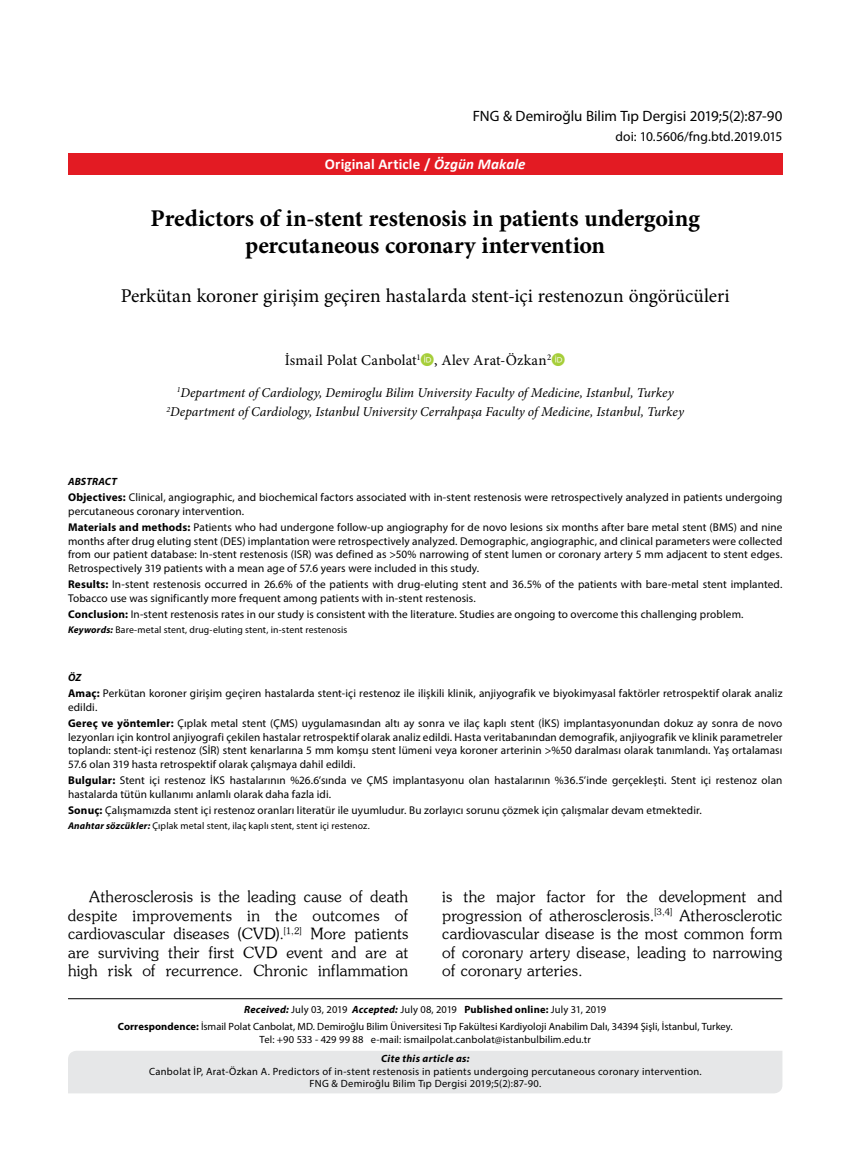
<style>
.page{position:relative;width:859px;height:1170px;background:#fff}
.page>*{position:absolute;margin:0;border:0;box-sizing:border-box;transform-origin:0 0}
.t1{font:700 24px/27px "Minion Pro";letter-spacing:-.01em;color:#000;text-align:center}
.t2{font:19.5px "Minion Pro";letter-spacing:-.005em;color:#000}
.t3{font:15.45px/18.6px "Souvenir Turk";letter-spacing:.015em;color:#000;text-align:justify}
.t4{font:15px "Myriad Pro";letter-spacing:-.005em;color:#000}
.t5{font:15px "Minion Pro";letter-spacing:.005em;color:#000}
.t6{font:700 15px "Calibri";letter-spacing:.005em;color:#fff}
.t7{font:italic 13.5px/19.5px "Minion Pro";color:#000;text-align:center}
.t8{font:13.5px "Myriad Pro";letter-spacing:-.005em;color:#000}
.t9{font:11.25px/13.5px "Myriad Pro";letter-spacing:.01em;color:#000}
.t10{font:10.5px/16.8px "Myriad Pro";letter-spacing:.01em;color:#000;text-align:center}
.t11{font:italic 700 10.5px "Myriad Pro";letter-spacing:.03em;color:#000}
.t12{font:9.75px "Myriad Pro";letter-spacing:.015em;color:#000}
.s1{font-style:italic}
.s2{font-weight:700}
.s3{font-weight:700;font-style:italic}
</style>
<div class="page">
<div style="left:68px;top:153px;width:714px;height:21px;background:#e31b23"></div>
<hr style="left:68px;top:998px;width:714px;height:1px;background:#000">
<div style="left:68px;top:1051px;width:714px;height:42px;background:#e6e7e8"></div>
<h3 class="t4" style="left:473px;top:106px;width:311px">FNG &amp; Demiroğlu Bilim Tıp Dergisi 2019;5(2):87-90</h3>
<h3 class="t6" style="left:325px;top:153px;width:202px">Original Article / <span class="s1">Özgün Makale</span></h3>
<p class="t8" style="left:615px;top:128px;width:168px">doi: 10.5606/fng.btd.2019.015</p>
<h1 class="t1" style="left:150px;top:204px;width:551px">Predictors of in-stent restenosis in patients undergoing percutaneous coronary intervention</h1>
<h2 class="t2" style="left:121px;top:283px;width:610px">Perkütan koroner girişim geçiren hastalarda stent-içi restenozun öngörücüleri</h2>
<h3 class="t5" style="left:285px;top:350px;width:268px">İsmail Polat Canbolat<sup>1</sup> , Alev Arat-Özkan<sup>2</sup></h3>
<p class="t7" style="left:166px;top:383px;width:519px"><sup>1</sup>Department of Cardiology, Demiroglu Bilim University Faculty of Medicine, Istanbul, Turkey<br><sup>2</sup>Department of Cardiology, Istanbul University Cerrahpaşa Faculty of Medicine, Istanbul, Turkey</p>
<p class="t11" style="left:68px;top:474px;width:50px">ABSTRACT</p>
<p class="t9" style="left:68px;top:490px;width:716px"><span class="s2">Objectives:</span> Clinical, angiographic, and biochemical factors associated with in-stent restenosis were retrospectively analyzed in patients undergoing percutaneous coronary intervention.</p>
<p class="t9" style="left:68px;top:520px;width:716px;text-align:justify"><span class="s2">Materials and methods:</span> Patients who had undergone follow-up angiography for de novo lesions six months after bare metal stent (BMS) and nine months after drug eluting stent (DES) implantation were retrospectively analyzed. Demographic, angiographic, and clinical parameters were collected from our patient database: In-stent restenosis (ISR) was defined as &gt;50% narrowing of stent lumen or coronary artery 5 mm adjacent to stent edges.<br>Retrospectively 319 patients with a mean age of 57.6 years were included in this study.</p>
<p class="t9" style="left:68px;top:577px;width:716px"><span class="s2">Results:</span> In-stent restenosis occurred in 26.6% of the patients with drug-eluting stent and 36.5% of the patients with bare-metal stent implanted.<br>Tobacco use was significantly more frequent among patients with in-stent restenosis.</p>
<p class="t9" style="left:68px;top:607px;width:677px"><span class="s2">Conclusion:</span> In-stent restenosis rates in our study is consistent with the literature. Studies are ongoing to overcome this challenging problem.</p>
<p class="t12" style="left:68px;top:623px;width:281px"><span class="s3">Keywords:</span> Bare-metal stent, drug-eluting stent, in-stent restenosis</p>
<p class="t11" style="left:68px;top:670px;width:15px">ÖZ</p>
<p class="t9" style="left:68px;top:686px;width:716px"><span class="s2">Amaç:</span> Perkütan koroner girişim geçiren hastalarda stent-içi restenoz ile ilişkili klinik, anjiyografik ve biyokimyasal faktörler retrospektif olarak analiz edildi.</p>
<p class="t9" style="left:68px;top:716px;width:716px;text-align:justify"><span class="s2">Gereç ve yöntemler:</span> Çıplak metal stent (ÇMS) uygulamasından altı ay sonra ve ilaç kaplı stent (İKS) implantasyonundan dokuz ay sonra de novo lezyonları için kontrol anjiyografi çekilen hastalar retrospektif olarak analiz edildi. Hasta veritabanından demografik, anjiyografik ve klinik parametreler toplandı: stent-içi restenoz (SİR) stent kenarlarına 5 mm komşu stent lümeni veya koroner arterinin &gt;%50 daralması olarak tanımlandı. Yaş ortalaması 57.6 olan 319 hasta retrospektif olarak çalışmaya dahil edildi.</p>
<p class="t9" style="left:68px;top:773px;width:716px"><span class="s2">Bulgular:</span> Stent içi restenoz İKS hastalarının %26.6’sında ve ÇMS implantasyonu olan hastalarının %36.5’inde gerçekleşti. Stent içi restenoz olan hastalarda tütün kullanımı anlamlı olarak daha fazla idi.</p>
<p class="t9" style="left:68px;top:803px;width:635px"><span class="s2">Sonuç:</span> Çalışmamızda stent içi restenoz oranları literatür ile uyumludur. Bu zorlayıcı sorunu çözmek için çalışmalar devam etmektedir.</p>
<p class="t12" style="left:68px;top:819px;width:303px"><span class="s3">Anahtar sözcükler:</span> Çıplak metal stent, ilaç kaplı stent, stent içi restenoz.</p>
<h3 class="t3" style="left:68px;top:886px;width:342px;text-indent:21px">Atherosclerosis is the leading cause of death despite improvements in the outcomes of cardiovascular diseases (CVD).<sup>[1,2]</sup> More patients are surviving their first CVD event and are at high risk of recurrence. Chronic inflammation</h3>
<h3 class="t3" style="left:442px;top:886px;width:342px">is the major factor for the development and progression of atherosclerosis.<sup>[3,4]</sup> Atherosclerotic cardiovascular disease is the most common form of coronary artery disease, leading to narrowing of coronary arteries.</h3>
<p class="t10" style="left:118px;top:1000px;width:616px"><span class="s3">Received:</span> July 03, 2019 <span class="s3">Accepted:</span> July 08, 2019 <span class="s2">Published online:</span> July 31, 2019<br><span class="s2">Correspondence:</span> İsmail Polat Canbolat, MD. Demiroğlu Bilim Üniversitesi Tıp Fakültesi Kardiyoloji Anabilim Dalı, 34394 Şişli, İstanbul, Turkey.</p>
<p class="t10" style="left:260px;top:1030px;width:333px">Tel: +90 533 - 429 99 88 e-mail: ismailpolat.canbolat@istanbulbilim.edu.tr</p>
<p class="t11" style="left:381px;top:1051px;width:90px">Cite this article as:</p>
<p class="t10" style="left:149px;top:1064px;width:554px;line-height:12.6px">Canbolat İP, Arat-Özkan A. Predictors of in-stent restenosis in patients undergoing percutaneous coronary intervention.<br>FNG &amp; Demiroğlu Bilim Tıp Dergisi 2019;5(2):87-90.</p>
</div>
